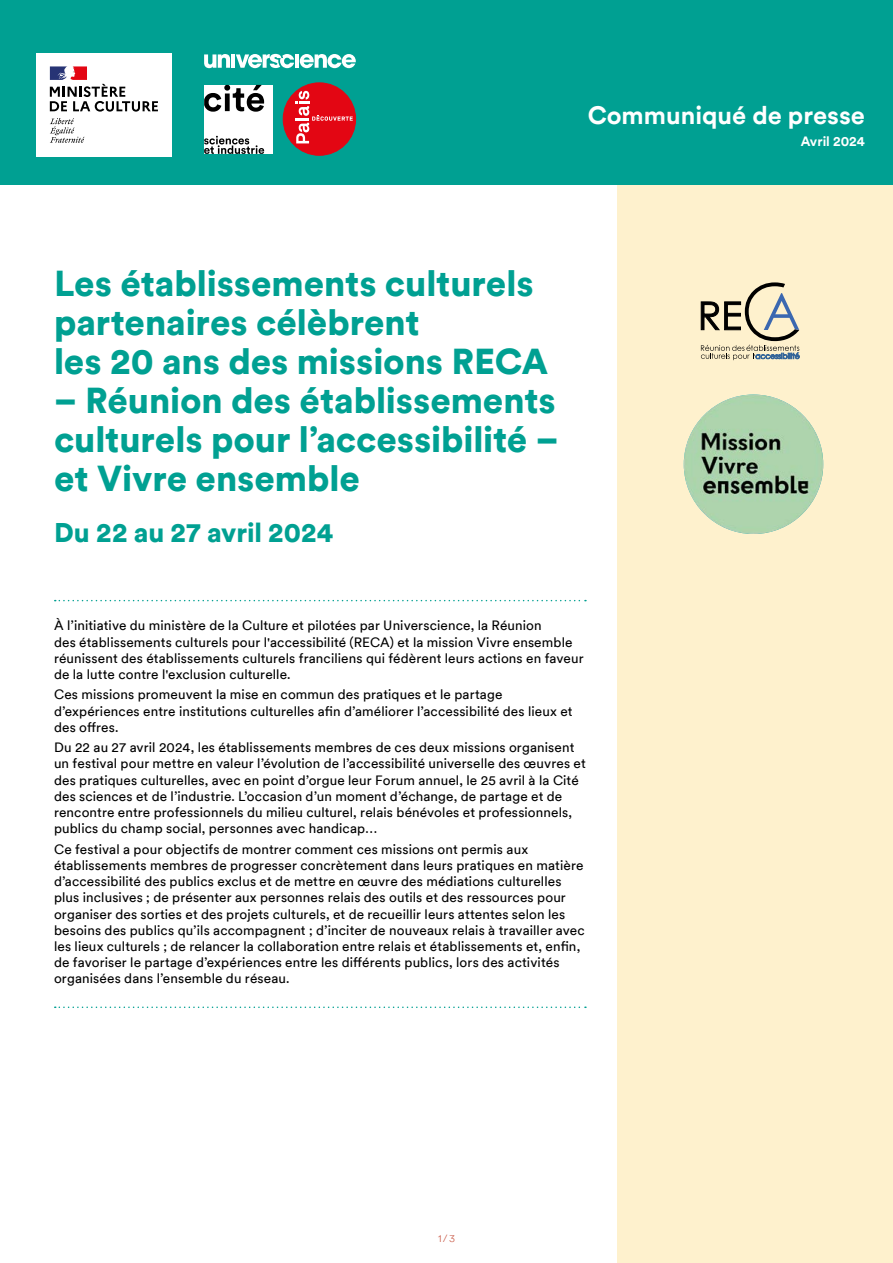
<style>
.page{position:relative;width:893px;height:1263px;background:#fff}
.page>*{position:absolute;margin:0;border:0;box-sizing:border-box;transform-origin:0 0}
.t1{font:900 36px/39px "CSI Circular TT";letter-spacing:-.005em;color:#00a092}
.t2{font:900 27px "CSI Circular TT";color:#00a092}
.t3{font:700 25.2px "CSI Circular TT";color:#fff}
.t4{font:13.5px/16.2px "CSI Circular TT";letter-spacing:.01em;color:#000}
.t5{font:700 13.5px "CSI Circular TT";color:#fff}
.t6{font:300 10.5px "CSI Circular TT";color:#c6503c}
</style>
<div class="page">
<div style="left:617px;top:0;width:276px;height:1263px;background:#fef1cd"></div>
<div style="left:0;top:0;width:893px;height:185px;background:#00a092"></div>
<div style="left:283px;top:83px;width:73px;height:72px;background:#e30613;border-radius:50%"></div>
<div style="left:283px;top:83px;width:73px;height:72px;border:1px solid #e30613;border-radius:50%"></div>
<svg style="left:295px;top:91px;width:58px;height:52px"></svg>
<svg style="left:204px;top:54px;width:26px;height:14px"></svg>
<hr style="left:231px;top:54px;width:4px;height:14px;background:#fff">
<hr style="left:295px;top:54px;width:4px;height:14px;background:#fff">
<svg style="left:300px;top:54px;width:56px;height:14px"></svg>
<svg style="left:236px;top:54px;width:58px;height:14px"></svg>
<div style="left:204px;top:85px;width:69px;height:69px;background:#fff"></div>
<svg style="left:204px;top:136px;width:60px;height:18px"></svg>
<svg style="left:204px;top:85px;width:60px;height:27px"></svg>
<svg style="left:55px;top:600px;width:531px;height:1px"></svg>
<svg style="left:55px;top:1006px;width:531px;height:2px"></svg>
<img style="left:684px;top:394px;width:139px;height:140px;border-radius:70px">
<svg style="left:701px;top:282px;width:98px;height:78px"></svg>
<div style="left:36px;top:53px;width:135px;height:103px;background:#fff"></div>
<svg style="left:50px;top:66px;width:108px;height:46px"></svg>
<svg style="left:50px;top:118px;width:34px;height:25px"></svg>
<h3 class="t3" style="left:588px;top:98px;width:279px">Communiqué de presse</h3>
<p class="t5" style="left:801px;top:132px;width:66px">Avril 2024</p>
<h1 class="t1" style="left:54px;top:262px;width:496px">Les établissements culturels partenaires célèbrent<br>les 20 ans des missions RECA</h1>
<h1 class="t1" style="left:54px;top:379px;width:506px;text-align:justify">– Réunion des établissements culturels pour l’accessibilité – et Vivre ensemble</h1>
<h2 class="t2" style="left:54px;top:514px;width:281px">Du 22 au 27 avril 2024</h2>
<p class="t4" style="left:54px;top:617px;width:531px">À l’initiative du ministère de la Culture et pilotées par Universcience, la Réunion<br>des établissements culturels pour l'accessibilité (RECA) et la mission Vivre ensemble réunissent des établissements culturels franciliens qui fédèrent leurs actions en faveur de la lutte contre l'exclusion culturelle.</p>
<p class="t4" style="left:54px;top:686px;width:520px">Ces missions promeuvent la mise en commun des pratiques et le partage d’expériences entre institutions culturelles afin d’améliorer l’accessibilité des lieux et des offres.</p>
<p class="t4" style="left:54px;top:739px;width:533px">Du 22 au 27 avril 2024, les établissements membres de ces deux missions organisent un festival pour mettre en valeur l’évolution de l’accessibilité universelle des œuvres et des pratiques culturelles, avec en point d’orgue leur Forum annuel, le 25 avril à la Cité des sciences et de l’industrie. L’occasion d’un moment d’échange, de partage et de rencontre entre professionnels du milieu culturel, relais bénévoles et professionnels, publics du champ social, personnes avec handicap…</p>
<p class="t4" style="left:54px;top:840px;width:532px">Ce festival a pour objectifs de montrer comment ces missions ont permis aux établissements membres de progresser concrètement dans leurs pratiques en matière d’accessibilité des publics exclus et de mettre en œuvre des médiations culturelles plus inclusives ; de présenter aux personnes relais des outils et des ressources pour organiser des sorties et des projets culturels, et de recueillir leurs attentes selon les besoins des publics qu’ils accompagnent ; d’inciter de nouveaux relais à travailler avec les lieux culturels ; de relancer la collaboration entre relais et établissements et, enfin, de favoriser le partage d’expériences entre les différents publics, lors des activités organisées dans l’ensemble du réseau.</p>
<p class="t6" style="left:438px;top:1231px;width:18px">1/3</p>
</div>
